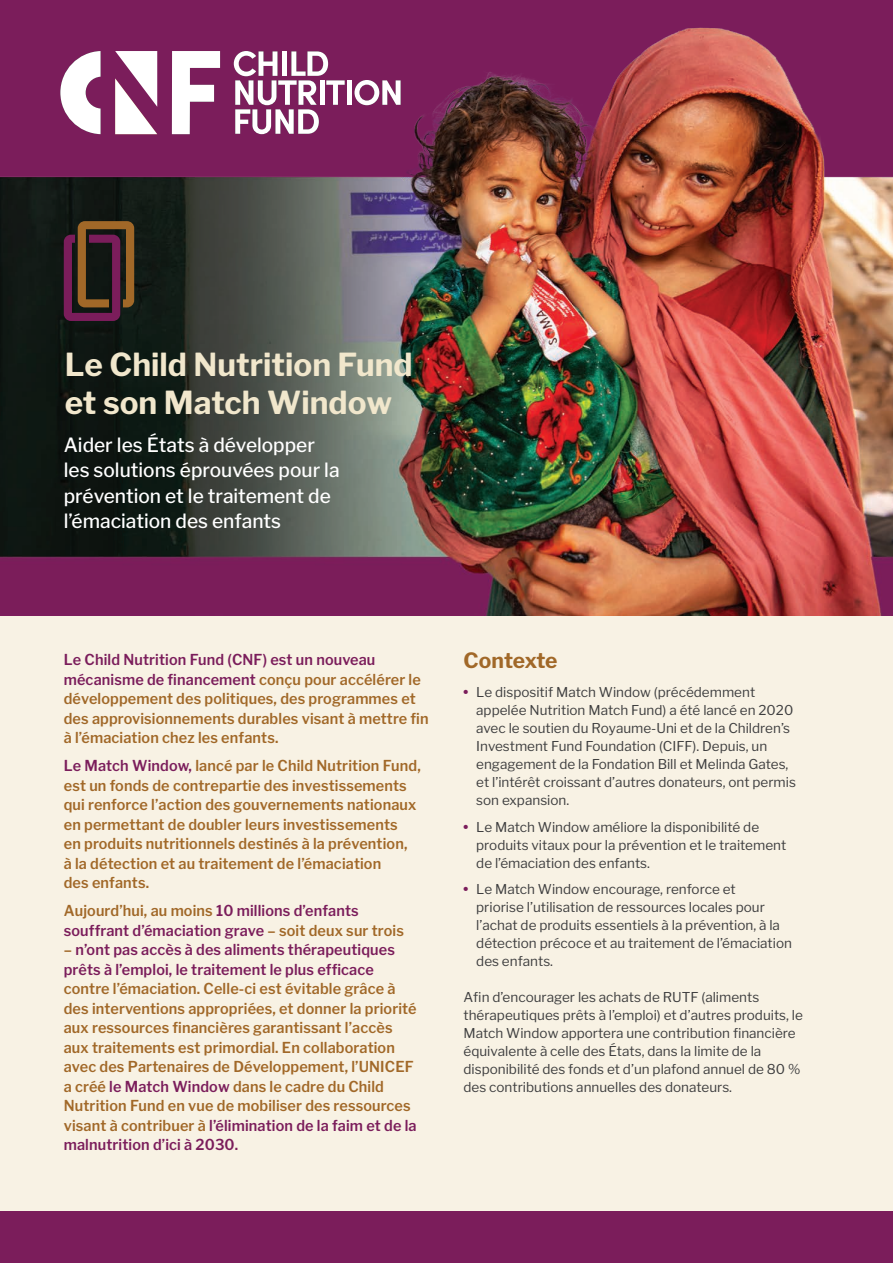
<style>
.page{position:relative;width:893px;height:1263px;background:#f8f2e4}
.page>*{position:absolute;margin:0;border:0;box-sizing:border-box;transform-origin:0 0}
.t1{font:700 31.5px "Libre Franklin";color:#f1e7cc}
.t2{font:700 21px "Libre Franklin";letter-spacing:-.01em;color:#a16828}
.t3{font:500 19.5px/25.5px "Libre Franklin";color:#fff}
.mustard_text{font:600 15px/19.5px "Libre Franklin";letter-spacing:.01em;color:#a16828;scale:.96 1}
.mustard_text-2{font:600 15px/19.5px "Libre Franklin";letter-spacing:.01em;color:#7b1d5b;scale:.96 1}
.copy{font:13.5px/18px "Libre Franklin";color:#3e3e3f}
.s1{color:#7b1d5b}
.s2{color:#a16828}
.s3{font-weight:900;color:#7b1d5b}
</style>
<div class="page">
<img style="left:0;top:0;width:893px;height:615px">
<hr style="left:347px;top:80px;width:4px;height:25px;background:#fff">
<svg style="left:354px;top:80px;width:47px;height:25px"></svg>
<svg style="left:234px;top:51px;width:111px;height:83px;background:#ab7498"></svg>
<svg style="left:115px;top:51px;width:42px;height:83px;background:#d3b4c8"></svg>
<svg style="left:172px;top:51px;width:48px;height:83px;background:#caa5bd"></svg>
<svg style="left:60px;top:51px;width:41px;height:83px;background:#d0b1c6"></svg>
<div style="left:0;top:1212px;width:893px;height:51px;background:#7b1d5b"></div>
<svg style="left:64px;top:221px;width:70px;height:100px;background:#532e2c"></svg>
<p class="t1" style="left:65px;top:346px;width:349px">Le Child Nutrition Fund</p>
<p class="t1" style="left:65px;top:383px;width:329px">et son Match Window</p>
<p class="t3" style="left:64px;top:432px;width:277px">Aider les États à développer les solutions éprouvées pour la prévention et le traitement de l’émaciation des enfants</p>
<p class="mustard_text" style="left:64px;top:650px;width:382px"><span class="s1">Le Child Nutrition Fund (CNF) est un nouveau mécanisme de financement</span> conçu pour accélérer le développement des politiques, des programmes et des approvisionnements durables visant à mettre fin à l’émaciation chez les enfants.</p>
<p class="mustard_text" style="left:64px;top:756px;width:373px"><span class="s1">Le Match Window,</span> lancé par le Child Nutrition Fund, est un fonds de contrepartie des investissements qui renforce l’action des gouvernements nationaux en permettant de doubler leurs investissements<br>en produits nutritionnels destinés à la prévention,<br>à la détection et au traitement de l’émaciation<br>des enfants.</p>
<p class="mustard_text-2" style="left:64px;top:901px;width:356px"><span class="s2">Aujourd’hui, au moins</span> 10 millions d’enfants souffrant d’émaciation grave <span class="s2">– soit deux sur trois</span></p>
<p class="mustard_text" style="left:64px;top:940px;width:369px">– <span class="s1">n’ont pas accès à des aliments thérapeutiques prêts à l’emploi, le traitement le plus efficace </span>contre l’émaciation. Celle-ci est évitable grâce à des interventions appropriées, et donner la priorité aux ressources financières garantissant l’accès aux traitements est primordial. En collaboration avec des Partenaires de Développement, l’UNICEF a créé <span class="s1">le Match Window</span> dans le cadre du Child Nutrition Fund en vue de mobiliser des ressources visant à contribuer à <span class="s1">l’élimination de la faim et de la malnutrition d’ici à 2030.</span></p>
<p class="t2" style="left:463px;top:648px;width:96px">Contexte</p>
<p class="copy" style="left:476px;top:683px;width:321px;text-indent:-13px"><span class="s3">•</span> Le dispositif Match Window (précédemment appelée Nutrition Match Fund) a été lancé en 2020 avec le soutien du Royaume-Uni et de la Children’s Investment Fund Foundation (CIFF). Depuis, un engagement de la Fondation Bill et Melinda Gates, et l’intérêt croissant d’autres donateurs, ont permis son expansion.</p>
<p class="copy" style="left:476px;top:818px;width:312px;text-indent:-13px"><span class="s3">•</span> Le Match Window améliore la disponibilité de produits vitaux pour la prévention et le traitement de l’émaciation des enfants.</p>
<p class="copy" style="left:476px;top:880px;width:317px;text-indent:-13px"><span class="s3">•</span> Le Match Window encourage, renforce et<br>priorise l’utilisation de ressources locales pour l’achat de produits essentiels à la prévention, à la détection précoce et au traitement de l’émaciation des enfants.</p>
<p class="copy" style="left:463px;top:988px;width:341px">Afin d’encourager les achats de RUTF (aliments thérapeutiques prêts à l’emploi) et d’autres produits, le Match Window apportera une contribution financière équivalente à celle des États, dans la limite de la disponibilité des fonds et d’un plafond annuel de 80 % des contributions annuelles des donateurs.</p>
</div>
